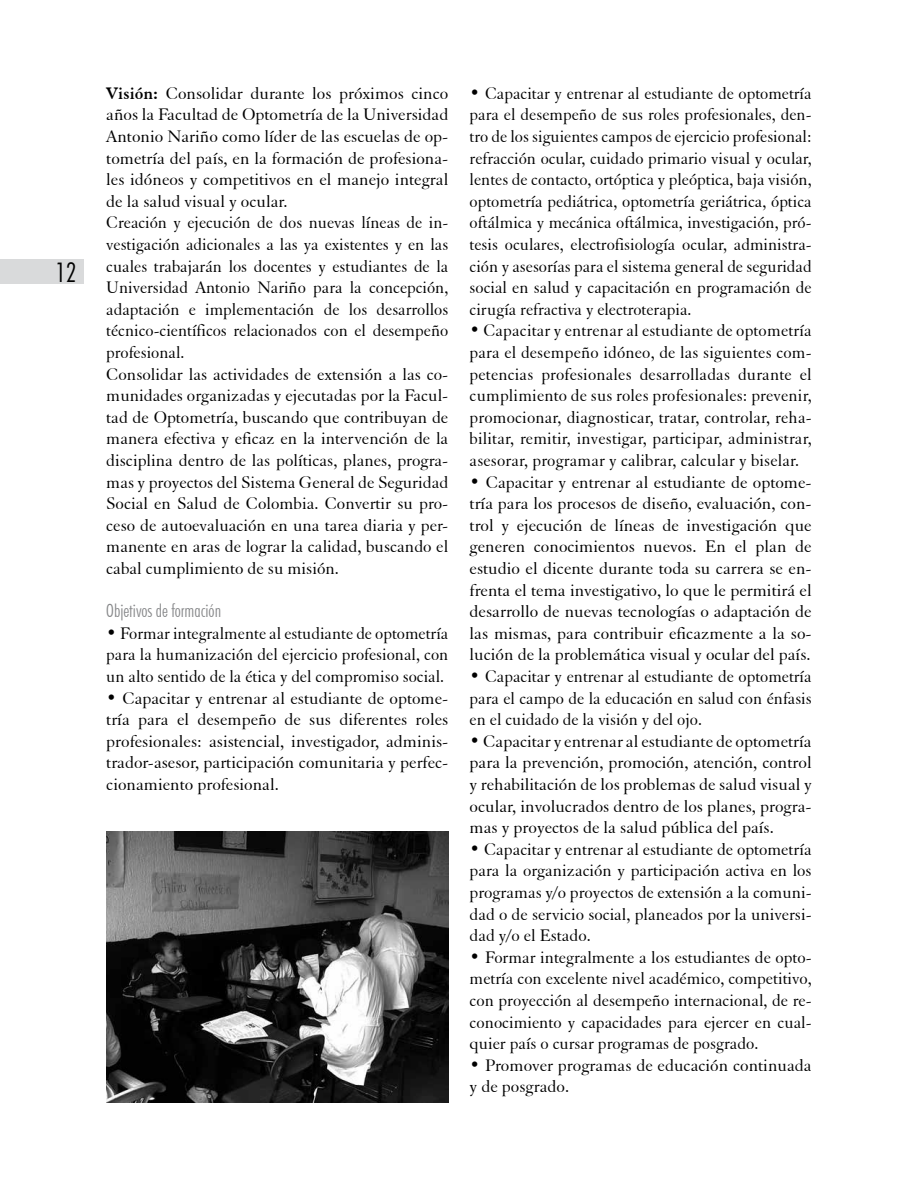
<style>
.page{position:relative;width:918px;height:1188px;background:#fff}
.page>*{position:absolute;margin:0;border:0;box-sizing:border-box;transform-origin:0 0}
.t1{font:300 condensed 27px "Futura BT";color:#000}
.t2{font:18px/21.6px "Elegant Garamond BT";color:#000;text-align:justify}
.t3{font:300 condensed 18px "Futura BT";color:#87888a}
.s1{font-weight:700}
</style>
<div class="page">
<div style="left:0;top:259px;width:84px;height:24px;background:#d9dadb"></div>
<img style="left:106px;top:831px;width:342px;height:272px">
<h1 class="t1" style="left:56px;top:256px;width:23px">12</h1>
<p class="t2" style="left:106px;top:82px;width:344px;text-align:left"><span class="s1">Visión:</span> Consolidar durante los próximos cinco años la Facultad de Optometría de la Universidad Antonio Nariño como líder de las escuelas de op&shy;tometría del país, en la formación de profesiona&shy;les idóneos y competitivos en el manejo integral de la salud visual y ocular.<br>Creación y ejecución de dos nuevas líneas de in&shy;vestigación adicionales a las ya existentes y en las cuales trabajarán los docentes y estudiantes de la Universidad Antonio Nariño para la concepción, adaptación e implementación de los desarrollos técnico-científicos relacionados con el desempeño profesional.<br>Consolidar las actividades de extensión a las co&shy;munidades organizadas y ejecutadas por la Facul&shy;tad de Optometría, buscando que contribuyan de manera efectiva y eficaz en la intervención de la disciplina dentro de las políticas, planes, progra&shy;mas y proyectos del Sistema General de Seguridad Social en Salud de Colombia. Convertir su pro&shy;ceso de autoevaluación en una tarea diaria y per&shy;manente en aras de lograr la calidad, buscando el cabal cumplimiento de su misión.</p>
<p class="t3" style="left:106px;top:600px;width:116px">Objetivos de formación</p>
<p class="t2" style="left:106px;top:622px;width:344px">• Formar integralmente al estudiante de optometría para la humanización del ejercicio profesional, con un alto sentido de la ética y del compromiso social.</p>
<p class="t2" style="left:106px;top:687px;width:344px">• Capacitar y entrenar al estudiante de optome&shy;tría para el desempeño de sus diferentes roles profesionales: asistencial, investigador, adminis&shy;trador-asesor, participación comunitaria y perfec&shy;cionamiento profesional.</p>
<p class="t2" style="left:470px;top:82px;width:344px">• Capacitar y entrenar al estudiante de optometría para el desempeño de sus roles profesionales, den&shy;tro de los siguientes campos de ejercicio profesional: refracción ocular, cuidado primario visual y ocular, lentes de contacto, ortóptica y pleóptica, baja visión, optometría pediátrica, optometría geriátrica, óptica oftálmica y mecánica oftálmica, investigación, pró&shy;tesis oculares, electrofisiología ocular, administra&shy;ción y asesorías para el sistema general de seguridad social en salud y capacitación en programación de cirugía refractiva y electroterapia.</p>
<p class="t2" style="left:470px;top:319px;width:344px">• Capacitar y entrenar al estudiante de optometría para el desempeño idóneo, de las siguientes com&shy;petencias profesionales desarrolladas durante el cumplimiento de sus roles profesionales: prevenir, promocionar, diagnosticar, tratar, controlar, reha&shy;bilitar, remitir, investigar, participar, administrar, asesorar, programar y calibrar, calcular y biselar.</p>
<p class="t2" style="left:470px;top:471px;width:344px">• Capacitar y entrenar al estudiante de optome&shy;tría para los procesos de diseño, evaluación, con&shy;trol y ejecución de líneas de investigación que generen conocimientos nuevos. En el plan de estudio el dicente durante toda su carrera se en&shy;frenta el tema investigativo, lo que le permitirá el desarrollo de nuevas tecnologías o adaptación de las mismas, para contribuir eficazmente a la so&shy;lución de la problemática visual y ocular del país.</p>
<p class="t2" style="left:470px;top:665px;width:344px">• Capacitar y entrenar al estudiante de optometría para el campo de la educación en salud con énfasis en el cuidado de la visión y del ojo.</p>
<p class="t2" style="left:470px;top:730px;width:344px">• Capacitar y entrenar al estudiante de optometría para la prevención, promoción, atención, control y rehabilitación de los problemas de salud visual y ocular, involucrados dentro de los planes, progra&shy;mas y proyectos de la salud pública del país.</p>
<p class="t2" style="left:470px;top:838px;width:344px">• Capacitar y entrenar al estudiante de optometría para la organización y participación activa en los programas y/o proyectos de extensión a la comuni&shy;dad o de servicio social, planeados por la universi&shy;dad y/o el Estado.</p>
<p class="t2" style="left:470px;top:946px;width:344px">• Formar integralmente a los estudiantes de opto&shy;metría con excelente nivel académico, competitivo, con proyección al desempeño internacional, de re&shy;conocimiento y capacidades para ejercer en cual&shy;quier país o cursar programas de posgrado.</p>
<p class="t2" style="left:470px;top:1054px;width:344px">• Promover programas de educación continuada y de posgrado.</p>
</div>
